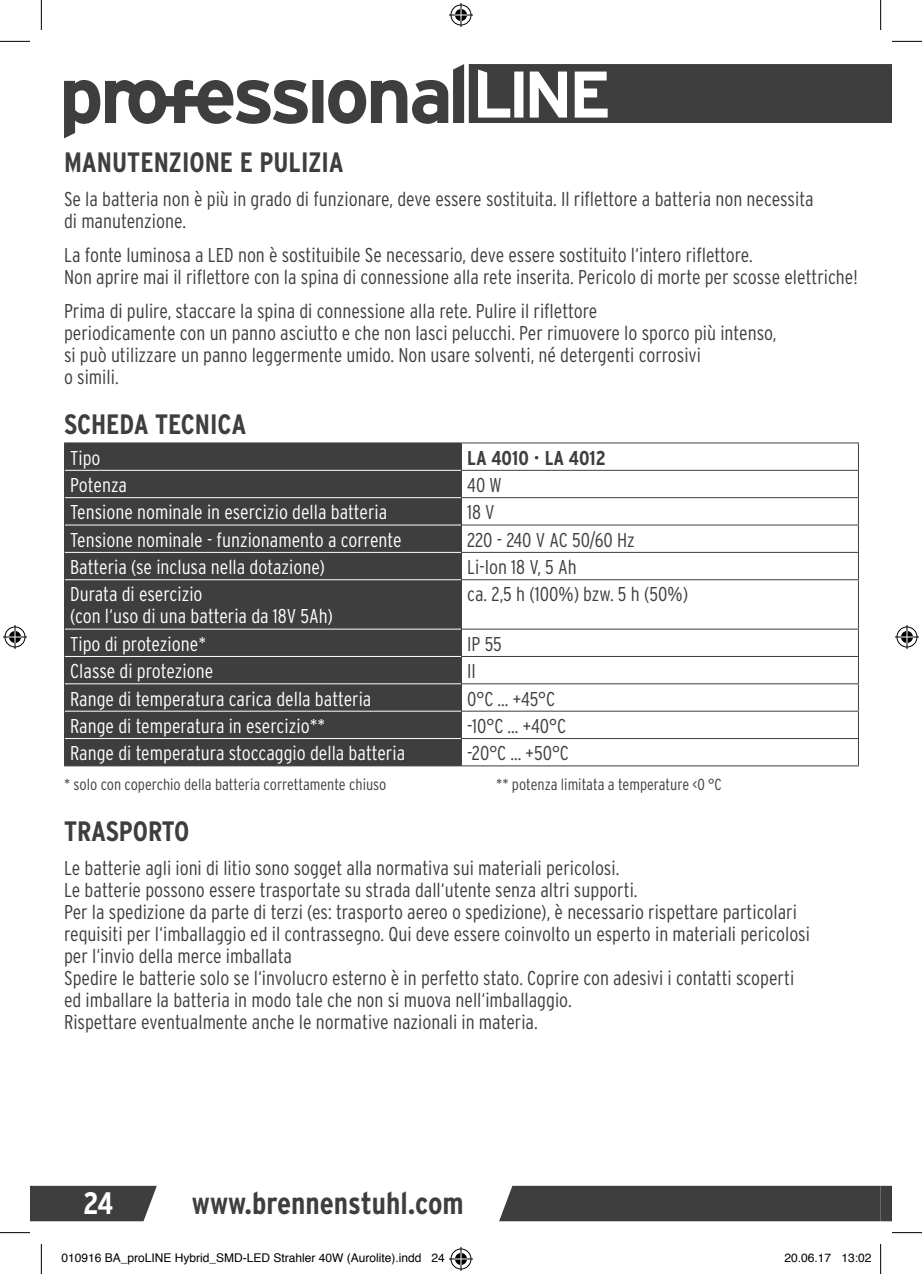
<style>
.page{position:relative;width:922px;height:1274px;background:#fff}
.page>*{position:absolute;margin:0;border:0;box-sizing:border-box;transform-origin:0 0}
.t1{font:700 condensed 31px "Interstate";color:#3e3e3f}
.t2{font:700 condensed 31px "Interstate";color:#fff}
.t3{font:700 condensed 28px "Interstate";color:#3e3e3f}
.t4{font:300 condensed 20px/22px "Interstate";color:#3e3e3f}
.t5{font:300 condensed 20px/22px "Interstate";color:#fff}
.t6{font:700 condensed 20px "Interstate";color:#3e3e3f}
.t7{font:300 condensed 16px "Interstate";color:#3e3e3f}
.t8{font:12px "Helvetica";color:#000}
.s1{font-weight:300}
</style>
<div class="page">
<svg style="left:880px;top:64px;width:12px;height:59px"></svg>
<svg style="left:64px;top:64px;width:816px;height:74px;fill:#434344"></svg>
<div style="left:499px;top:1185px;width:393px;height:36px;background:#3e3e3f"></div>
<svg style="left:30px;top:1185px;width:127px;height:36px;background:#4c4c4d"></svg>
<div style="left:65px;top:443px;width:396px;height:322px;background:#3e3e3f"></div>
<hr style="left:64px;top:442px;width:397px;height:1px;background:#3e3e3f">
<svg style="left:64px;top:443px;width:1px;height:136px"></svg>
<hr style="left:64px;top:579px;width:1px;height:50px;background:#3e3e3f">
<svg style="left:64px;top:629px;width:1px;height:136px"></svg>
<hr style="left:64px;top:765px;width:397px;height:1px;background:#3e3e3f">
<hr style="left:461px;top:442px;width:398px;height:1px;background:#3e3e3f">
<hr style="left:462px;top:470px;width:397px;height:1px;background:#3e3e3f">
<hr style="left:462px;top:497px;width:397px;height:1px;background:#3e3e3f">
<hr style="left:462px;top:524px;width:397px;height:1px;background:#3e3e3f">
<hr style="left:462px;top:552px;width:397px;height:1px;background:#3e3e3f">
<svg style="left:858px;top:443px;width:1px;height:136px"></svg>
<hr style="left:462px;top:579px;width:397px;height:1px;background:#3e3e3f">
<hr style="left:858px;top:580px;width:1px;height:48px;background:#3e3e3f">
<hr style="left:462px;top:628px;width:397px;height:1px;background:#3e3e3f">
<hr style="left:462px;top:656px;width:397px;height:1px;background:#3e3e3f">
<hr style="left:462px;top:683px;width:397px;height:1px;background:#3e3e3f">
<hr style="left:462px;top:710px;width:397px;height:1px;background:#3e3e3f">
<hr style="left:462px;top:738px;width:397px;height:1px;background:#3e3e3f">
<svg style="left:858px;top:629px;width:1px;height:136px"></svg>
<hr style="left:461px;top:765px;width:398px;height:1px;background:#3e3e3f">
<svg style="left:461px;top:443px;width:1px;height:136px"></svg>
<hr style="left:461px;top:579px;width:1px;height:50px;background:#3e3e3f">
<svg style="left:461px;top:629px;width:1px;height:136px"></svg>
<hr style="left:65px;top:470px;width:396px;height:1px;background:#fff">
<hr style="left:65px;top:497px;width:396px;height:1px;background:#fff">
<hr style="left:65px;top:524px;width:396px;height:1px;background:#fff">
<hr style="left:65px;top:552px;width:396px;height:1px;background:#fff">
<hr style="left:65px;top:579px;width:396px;height:1px;background:#fff">
<hr style="left:65px;top:628px;width:396px;height:1px;background:#fff">
<hr style="left:65px;top:656px;width:396px;height:1px;background:#fff">
<hr style="left:65px;top:683px;width:396px;height:1px;background:#fff">
<hr style="left:65px;top:710px;width:396px;height:1px;background:#fff">
<hr style="left:65px;top:738px;width:396px;height:1px;background:#fff">
<hr style="left:0;top:41px;width:30px;height:1px;background:#000">
<hr style="left:892px;top:41px;width:30px;height:1px;background:#000">
<hr style="left:0;top:1232px;width:30px;height:1px;background:#000">
<hr style="left:892px;top:1232px;width:30px;height:1px;background:#000">
<hr style="left:41px;top:0;width:1px;height:30px;background:#000">
<hr style="left:41px;top:1243px;width:1px;height:30px;background:#000">
<hr style="left:880px;top:0;width:1px;height:30px;background:#000">
<hr style="left:880px;top:1243px;width:1px;height:30px;background:#000">
<svg style="left:449px;top:3px;width:24px;height:24px"></svg>
<svg style="left:3px;top:625px;width:24px;height:24px"></svg>
<svg style="left:895px;top:625px;width:24px;height:24px"></svg>
<svg style="left:449px;top:1247px;width:24px;height:23px"></svg>
<h2 class="t3" style="left:64px;top:145px;width:281px">MANUTENZIONE E PULIZIA</h2>
<p class="t4" style="left:64px;top:187px;width:751px">Se la batteria non è più in grado di funzionare, deve essere sostituita. Il riflettore a batteria non necessita di manutenzione.</p>
<p class="t4" style="left:64px;top:243px;width:795px">La fonte luminosa a LED non è sostituibile Se necessario, deve essere sostituito l‘intero riflettore.<br>Non aprire mai il riflettore con la spina di connessione alla rete inserita. Pericolo di morte per scosse elettriche!</p>
<p class="t4" style="left:64px;top:299px;width:714px">Prima di pulire, staccare la spina di connessione alla rete. Pulire il riflettore<br>periodicamente con un panno asciutto e che non lasci pelucchi. Per rimuovere lo sporco più intenso, si può utilizzare un panno leggermente umido. Non usare solventi, né detergenti corrosivi<br>o simili.</p>
<h2 class="t3" style="left:64px;top:407px;width:184px">SCHEDA TECNICA</h2>
<p class="t5" style="left:70px;top:446px;width:32px">Tipo</p>
<p class="t6" style="left:467px;top:445px;width:141px">LA 4010 <span class="s1">•</span> LA 4012</p>
<p class="t5" style="left:70px;top:474px;width:58px">Potenza</p>
<p class="t4" style="left:467px;top:474px;width:36px">40 W</p>
<p class="t5" style="left:70px;top:501px;width:319px">Tensione nominale in esercizio della batteria</p>
<p class="t4" style="left:467px;top:501px;width:29px">18 V</p>
<p class="t5" style="left:70px;top:528px;width:333px">Tensione nominale - funzionamento a corrente</p>
<p class="t4" style="left:467px;top:528px;width:169px">220 - 240 V AC 50/60 Hz</p>
<p class="t5" style="left:70px;top:556px;width:256px">Batteria (se inclusa nella dotazione)</p>
<p class="t4" style="left:467px;top:556px;width:111px">Li-Ion 18 V, 5 Ah</p>
<p class="t5" style="left:70px;top:583px;width:264px">Durata di esercizio<br>(con l‘uso di una batteria da 18V 5Ah)</p>
<p class="t4" style="left:467px;top:583px;width:222px">ca. 2,5 h (100%) bzw. 5 h (50%)</p>
<p class="t5" style="left:70px;top:632px;width:137px">Tipo di protezione*</p>
<p class="t4" style="left:467px;top:632px;width:36px">IP 55</p>
<p class="t5" style="left:70px;top:660px;width:144px">Classe di protezione</p>
<p class="t4" style="left:467px;top:660px;width:10px">II</p>
<p class="t5" style="left:70px;top:687px;width:303px">Range di temperatura carica della batteria</p>
<p class="t4" style="left:467px;top:687px;width:89px">0°C … +45°C</p>
<p class="t5" style="left:70px;top:714px;width:256px">Range di temperatura in esercizio**</p>
<p class="t4" style="left:467px;top:714px;width:100px">-10°C … +40°C</p>
<p class="t5" style="left:70px;top:742px;width:336px">Range di temperatura stoccaggio della batteria</p>
<p class="t4" style="left:467px;top:742px;width:103px">-20°C … +50°C</p>
<p class="t7" style="left:64px;top:775px;width:324px">* solo con coperchio della batteria correttamente chiuso</p>
<p class="t7" style="left:496px;top:775px;width:227px">** potenza limitata a temperature &lt;0 °C</p>
<h2 class="t3" style="left:64px;top:814px;width:127px">TRASPORTO</h2>
<p class="t4" style="left:64px;top:856px;width:747px">Le batterie agli ioni di litio sono sogget alla normativa sui materiali pericolosi.<br>Le batterie possono essere trasportate su strada dall‘utente senza altri supporti.<br>Per la spedizione da parte di terzi (es: trasporto aereo o spedizione), è necessario rispettare particolari requisiti per l‘imballaggio ed il contrassegno. Qui deve essere coinvolto un esperto in materiali pericolosi per l‘invio della merce imballata<br>Spedire le batterie solo se l‘involucro esterno è in perfetto stato. Coprire con adesivi i contatti scoperti ed imballare la batteria in modo tale che non si muova nell‘imballaggio.<br>Rispettare eventualmente anche le normative nazionali in materia.</p>
<h1 class="t2" style="left:83px;top:1184px;width:32px">24</h1>
<h1 class="t1" style="left:192px;top:1184px;width:273px">www.brennenstuhl.com</h1>
<p class="t8" style="left:61px;top:1248px;width:385px">010916 BA_proLINE Hybrid_SMD-LED Strahler 40W (Aurolite).indd 24</p>
<p class="t8" style="left:784px;top:1248px;width:88px">20.06.17 13:02</p>
</div>
